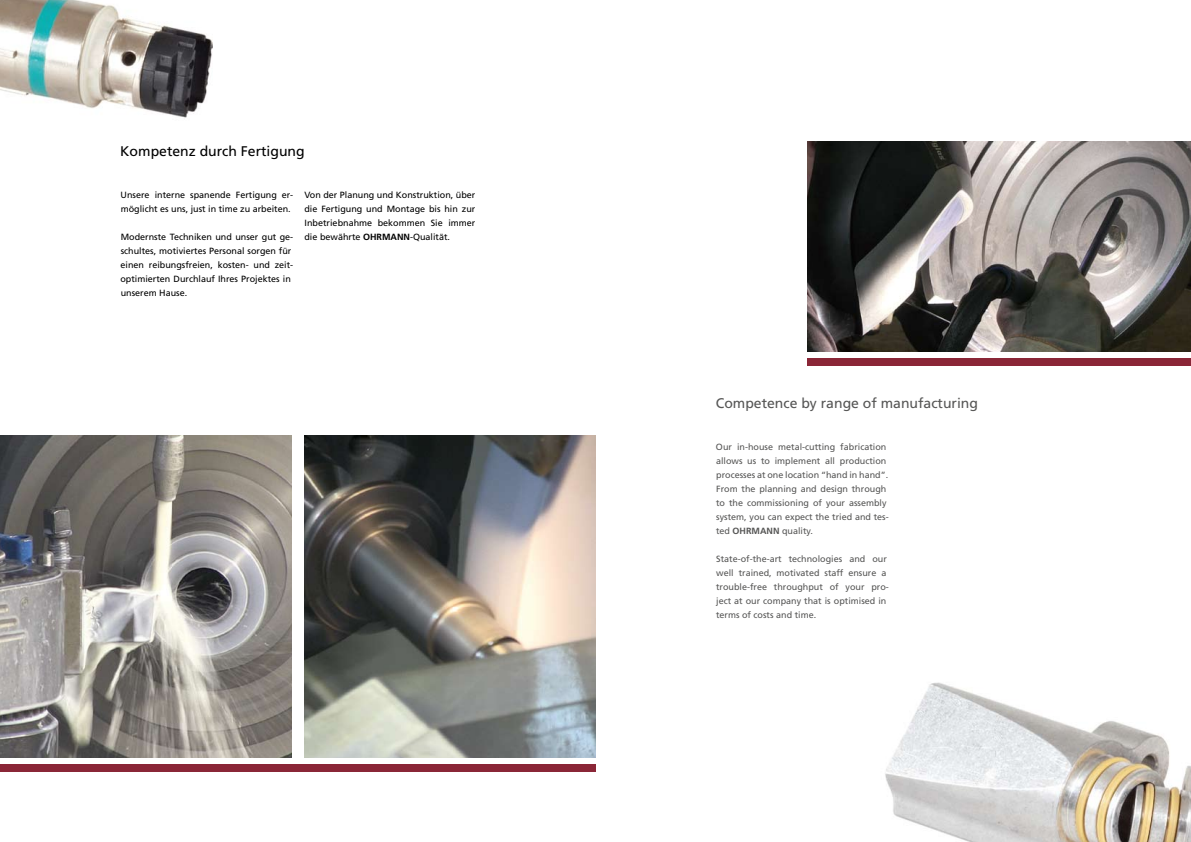
<style>
.page{position:relative;width:1191px;height:842px;background:#fff}
.page>*{position:absolute;margin:0;border:0;box-sizing:border-box;transform-origin:0 0}
.t1{font:14px "Frutiger";color:#565655}
.t2{font:14px "Frutiger";color:#000}
.t3{font:9px/14px "Frutiger";color:#565655}
.t4{font:9px/14px "Frutiger";color:#000}
.s1{font-weight:700}
</style>
<div class="page">
<img style="left:807px;top:142px;width:384px;height:210px">
<div style="left:0;top:765px;width:595px;height:7px;background:#8a2637"></div>
<div style="left:807px;top:359px;width:384px;height:7px;background:#8a2637"></div>
<img style="left:0;top:436px;width:291px;height:322px">
<img style="left:304px;top:436px;width:291px;height:322px">
<img style="left:885px;top:682px;width:306px;height:160px">
<img style="left:0;top:0;width:212px;height:118px">
<h1 class="t2" style="left:120px;top:143px;width:186px">Kompetenz durch Fertigung</h1>
<p class="t4" style="left:121px;top:188px;width:174px">Unsere interne spanende Fertigung er&shy;möglicht es uns, just in time zu arbeiten.</p>
<p class="t4" style="left:120px;top:230px;width:174px">Modernste Techniken und unser gut ge&shy;schultes, motiviertes Personal sorgen für einen reibungsfreien, kosten- und zeit&shy;optimierten Durchlauf Ihres Projektes in unserem Hause.</p>
<p class="t4" style="left:304px;top:188px;width:172px;text-align:justify">Von der Planung und Konstruktion, über die Fertigung und Montage bis hin zur Inbetriebnahme bekommen Sie immer die bewährte <span class="s1">OHRMANN</span>-Qualität.</p>
<h1 class="t1" style="left:716px;top:395px;width:264px">Competence by range of manufacturing</h1>
<p class="t3" style="left:716px;top:440px;width:174px">Our in-house metal-cutting fabrication allows us to implement all production processes at one location “hand in hand”.<br>From the planning and design through to the commissioning of your assembly system, you can expect the tried and tes&shy;ted <span class="s1">OHRMANN</span> quality.</p>
<p class="t3" style="left:716px;top:552px;width:174px">State-of-the-art technologies and our well trained, motivated staff ensure a trouble-free throughput of your pro&shy;ject at our company that is optimised in terms of costs and time.</p>
</div>
